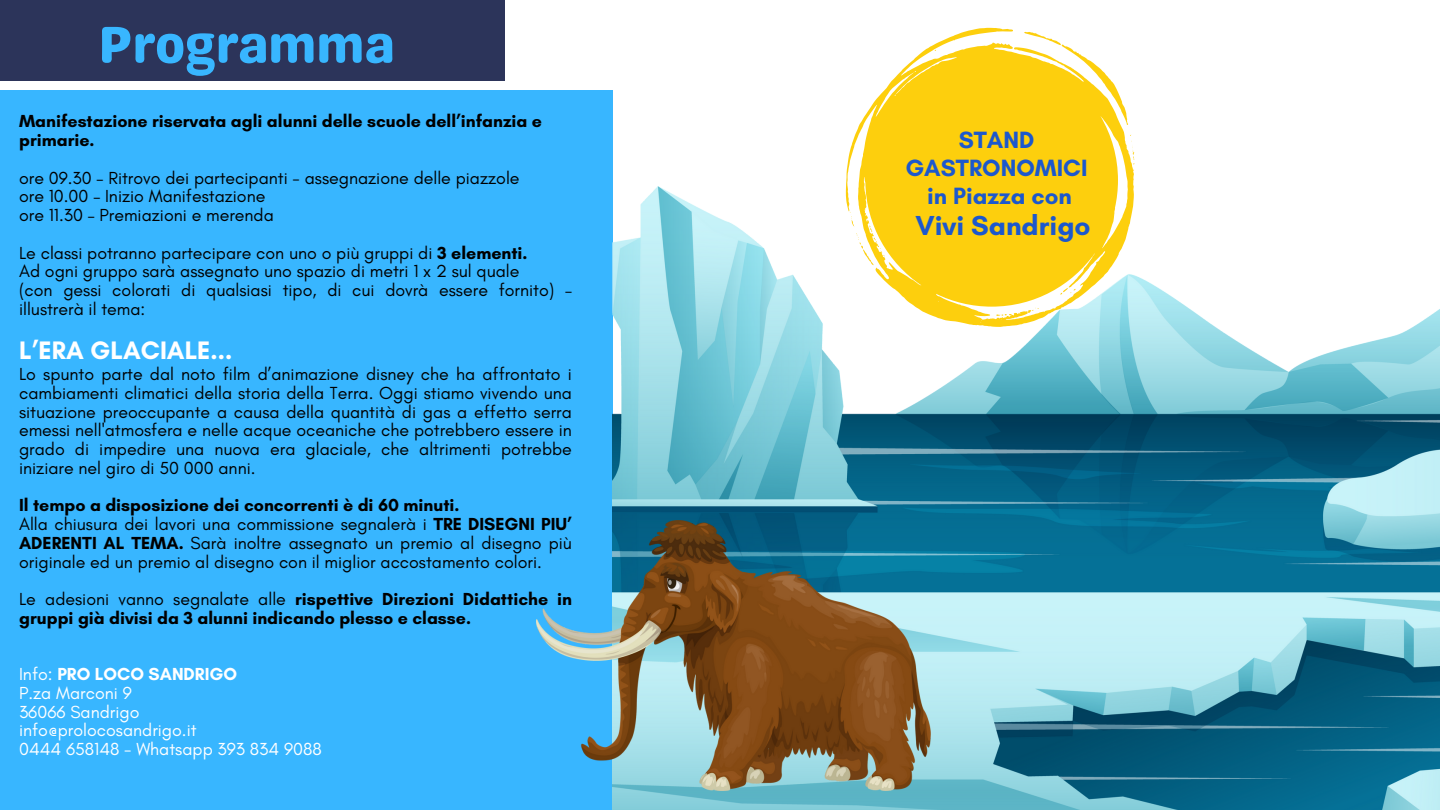
<style>
.page{position:relative;width:1440px;height:810px;background:#fff}
.page>*{position:absolute;margin:0;border:0;box-sizing:border-box;transform-origin:0 0}
.t1{font:51.9px "Genty Sans";color:#38b6ff}
.t2{font:700 28px "Glacial Indifference";color:#1c58cd}
.t3{font:700 25.8px "Glacial Indifference";color:#fff}
.t4{font:700 24px/27.8px "Glacial Indifference";color:#1c58cd;text-align:center}
.t5{font:17.8px/18.8px "Glacial Indifference";color:#000;text-align:justify}
.t6{font:700 17.8px/18.8px "Glacial Indifference";color:#000}
.t7{font:17.8px "Glacial Indifference";color:#fff}
.t8{font:700 17.8px "Glacial Indifference";color:#fff}
.s1{font-weight:700}
.s2{font-weight:400}
</style>
<div class="page">
<div style="left:0;top:91px;width:613px;height:719px;background:#38b6ff"></div>
<div style="left:0;top:0;width:505px;height:81px;background:#2c345a"></div>
<svg style="left:846px;top:28px;width:288px;height:158px;fill:#fdcf0d"></svg>
<svg style="left:1024px;top:32px;width:105px;height:95px"></svg>
<svg style="left:1130px;top:135px;width:5px;height:34px"></svg>
<img style="left:613px;top:186px;width:827px;height:624px">
<img style="left:537px;top:520px;width:393px;height:270px">
<h2 class="t1" style="left:98px;top:14px;width:298px">Programma</h2>
<h3 class="t6" style="left:19px;top:112px;width:525px">Manifestazione riservata agli alunni delle scuole dell’infanzia e primarie.</h3>
<p class="t5" style="left:19px;top:168px;width:502px">ore 09.30 – Ritrovo dei partecipanti - assegnazione delle piazzole</p>
<p class="t5" style="left:19px;top:187px;width:248px">ore 10.00 – Inizio Manifestazione</p>
<p class="t5" style="left:19px;top:206px;width:256px">ore 11.30 – Premiazioni e merenda</p>
<p class="t5" style="left:19px;top:243px;width:510px">Le classi potranno partecipare con uno o più gruppi di <span class="s1">3 elementi.</span></p>
<p class="t5" style="left:19px;top:262px;width:502px">Ad ogni gruppo sarà assegnato uno spazio di metri 1 x 2 sul quale</p>
<p class="t5" style="left:19px;top:281px;width:554px">(con gessi colorati di qualsiasi tipo, di cui dovrà essere fornito) – illustrerà il tema:</p>
<p class="t3" style="left:19px;top:335px;width:215px">L’ERA GLACIALE...</p>
<p class="t5" style="left:19px;top:365px;width:554px">Lo spunto parte dal noto film d’animazione disney che ha affrontato i cambiamenti climatici della storia della Terra. Oggi stiamo vivendo una situazione preoccupante a causa della quantità di gas a effetto serra emessi nell'atmosfera e nelle acque oceaniche che potrebbero essere in grado di impedire una nuova era glaciale, che altrimenti potrebbe iniziare nel giro di 50 000 anni.</p>
<p class="t6" style="left:19px;top:496px;width:442px">Il tempo a disposizione dei concorrenti è di 60 minuti.</p>
<p class="t5" style="left:19px;top:515px;width:554px">Alla chiusura dei lavori una commissione segnalerà i <span class="s1">TRE DISEGNI PIU’ ADERENTI AL TEMA.</span> Sarà inoltre assegnato un premio al disegno più originale ed un premio al disegno con il miglior accostamento colori.</p>
<p class="t6" style="left:19px;top:590px;width:554px"><span class="s2">Le adesioni vanno segnalate alle</span> rispettive Direzioni Didattiche in gruppi già divisi da 3 alunni indicando plesso e classe.</p>
<p class="t8" style="left:19px;top:663px;width:220px"><span class="s2">Info:</span> PRO LOCO SANDRIGO</p>
<p class="t7" style="left:19px;top:682px;width:114px">P.za Marconi 9</p>
<p class="t7" style="left:19px;top:701px;width:122px">36066 Sandrigo</p>
<p class="t7" style="left:19px;top:719px;width:179px">info@prolocosandrigo.it</p>
<p class="t7" style="left:19px;top:738px;width:304px">0444 658148 - Whatsapp 393 834 9088</p>
<p class="t4" style="left:906px;top:126px;width:184px">STAND<br>GASTRONOMICI in Piazza con</p>
<p class="t2" style="left:915px;top:209px;width:177px">Vivi Sandrigo</p>
</div>
